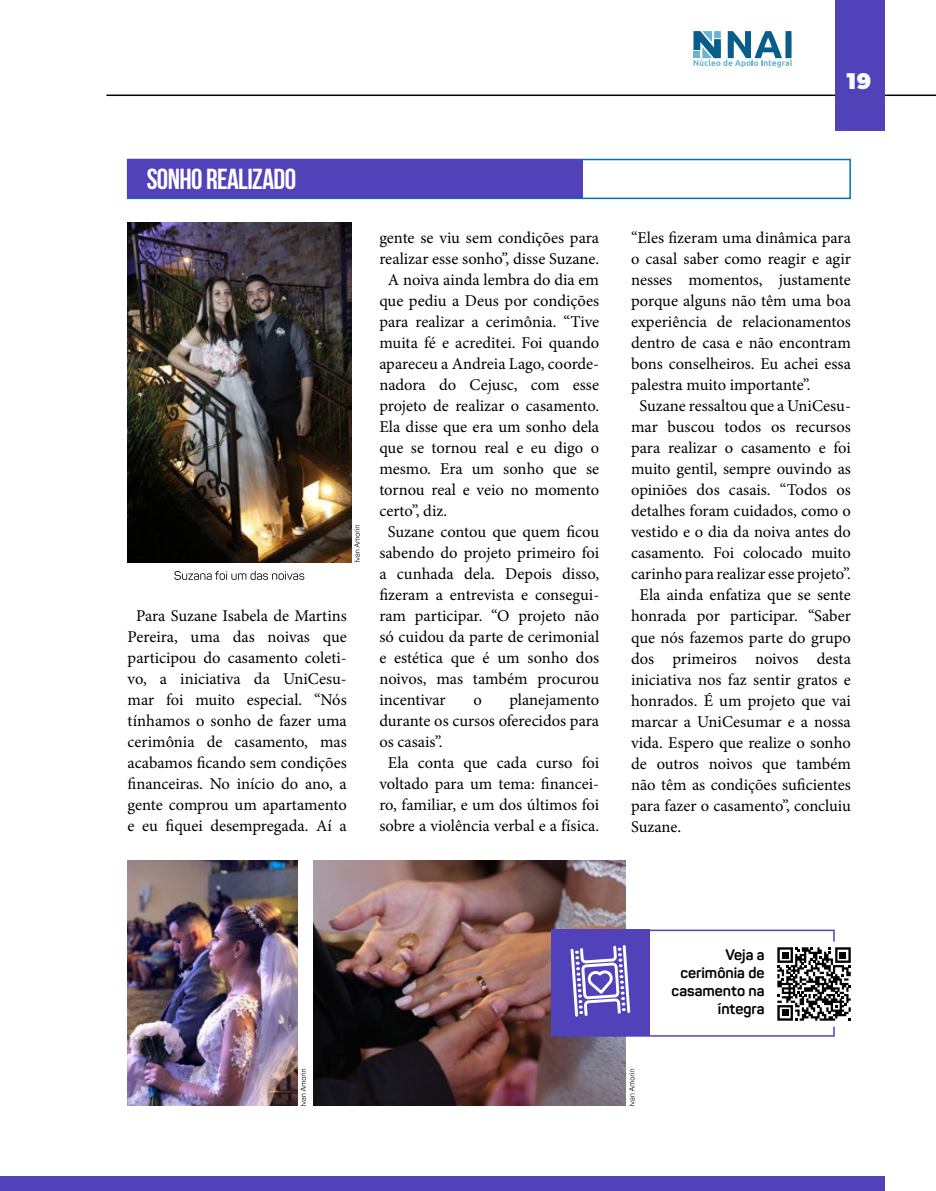
<style>
.page{position:relative;width:936px;height:1191px;background:#fff}
.page>*{position:absolute;margin:0;border:0;box-sizing:border-box;transform-origin:0 0}
.t1{font:700 28.8px "Bebas Neue";letter-spacing:-.02em;color:#fff}
.t2{font:900 22.5px "Montserrat";color:#f7fcfe}
.t3{font:16.5px/21px "Minion Pro";color:#000;text-align:center}
.t4{font:700 15px/18px "Panton";color:#000;text-align:right}
</style>
<div class="page">
<hr style="left:106px;top:95px;width:829px;height:1px;background:#000">
<div style="left:835px;top:0;width:49px;height:130px;background:#5242ba"></div>
<img style="left:128px;top:222px;width:223px;height:340px">
<svg style="left:693px;top:31px;width:99px;height:36px"></svg>
<div style="left:127px;top:159px;width:723px;height:40px;border:2px solid #0073ba"></div>
<div style="left:0;top:1176px;width:884px;height:15px;background:#5242ba"></div>
<div style="left:128px;top:159px;width:455px;height:39px;background:#5242ba"></div>
<img style="left:128px;top:860px;width:170px;height:246px">
<img style="left:314px;top:860px;width:311px;height:246px">
<div style="left:551px;top:929px;width:98px;height:107px;background:#5242ba"></div>
<div style="left:551px;top:929px;width:283px;height:107px;border:2px solid #5242ba"></div>
<div style="left:771px;top:941px;width:85px;height:85px;background:#fff;border-radius:5px"></div>
<svg style="left:777px;top:947px;width:73px;height:73px"></svg>
<div style="left:781px;top:951px;width:7px;height:7px;background:#000"></div>
<div style="left:839px;top:951px;width:7px;height:7px;background:#000"></div>
<div style="left:781px;top:1009px;width:7px;height:7px;background:#000"></div>
<svg style="left:570px;top:945px;width:60px;height:71px"></svg>
<svg style="left:354px;top:525px;width:6px;height:37px"></svg>
<svg style="left:300px;top:1068px;width:6px;height:38px"></svg>
<svg style="left:629px;top:1068px;width:5px;height:38px"></svg>
<svg style="left:174px;top:571px;width:130px;height:9px"></svg>
<h1 class="t1" style="left:147px;top:163px;width:151px">SONHO REALIZADO</h1>
<p class="t3" style="left:128px;top:605px;width:221px">Para Suzane Isabela de Martins<br>Pereira, uma das noivas que participou do casamento coleti&shy;vo, a iniciativa da UniCesu&shy;mar foi muito especial. “Nós tínhamos o sonho de fazer uma cerimônia de casamento, mas acabamos ficando sem condições financeiras. No início do ano, a gente comprou um apartamento e eu fiquei desempregada. Aí a</p>
<h2 class="t2" style="left:846px;top:67px;width:26px">19</h2>
<p class="t3" style="left:379px;top:227px;width:221px">gente se viu sem condições para</p>
<p class="t3" style="left:379px;top:248px;width:221px">realizar esse sonho”, disse Suzane.</p>
<p class="t3" style="left:388px;top:269px;width:213px">A noiva ainda lembra do dia em</p>
<p class="t3" style="left:379px;top:290px;width:221px">que pediu a Deus por condições</p>
<p class="t3" style="left:379px;top:311px;width:221px">para realizar a cerimônia. “Tive</p>
<p class="t3" style="left:379px;top:332px;width:221px">muita fé e acreditei. Foi quando</p>
<p class="t3" style="left:379px;top:353px;width:221px">apareceu a Andreia Lago, coorde-</p>
<p class="t3" style="left:379px;top:374px;width:221px">nadora do Cejusc, com esse</p>
<p class="t3" style="left:379px;top:395px;width:221px">projeto de realizar o casamento.</p>
<p class="t3" style="left:379px;top:416px;width:221px">Ela disse que era um sonho dela</p>
<p class="t3" style="left:379px;top:437px;width:221px">que se tornou real e eu digo o</p>
<p class="t3" style="left:379px;top:458px;width:221px">mesmo. Era um sonho que se</p>
<p class="t3" style="left:379px;top:479px;width:221px">tornou real e veio no momento</p>
<p class="t3" style="left:379px;top:500px;width:69px">certo”, diz.</p>
<p class="t3" style="left:388px;top:521px;width:213px">Suzane contou que quem ficou</p>
<p class="t3" style="left:379px;top:542px;width:221px">sabendo do projeto primeiro foi</p>
<p class="t3" style="left:379px;top:563px;width:221px">a cunhada dela. Depois disso,</p>
<p class="t3" style="left:379px;top:584px;width:221px">fizeram a entrevista e consegui-</p>
<p class="t3" style="left:379px;top:605px;width:221px">ram participar. “O projeto não</p>
<p class="t3" style="left:379px;top:626px;width:221px">só cuidou da parte de cerimonial</p>
<p class="t3" style="left:379px;top:647px;width:221px">e estética que é um sonho dos</p>
<p class="t3" style="left:379px;top:668px;width:221px">noivos, mas também procurou</p>
<p class="t3" style="left:379px;top:689px;width:68px">incentivar</p>
<p class="t3" style="left:473px;top:689px;width:10px">o</p>
<p class="t3" style="left:509px;top:689px;width:91px">planejamento</p>
<p class="t3" style="left:379px;top:710px;width:221px">durante os cursos oferecidos para</p>
<p class="t3" style="left:379px;top:731px;width:65px">os casais”.</p>
<p class="t3" style="left:388px;top:752px;width:213px">Ela conta que cada curso foi</p>
<p class="t3" style="left:379px;top:773px;width:221px">voltado para um tema: financei-</p>
<p class="t3" style="left:379px;top:794px;width:221px">ro, familiar, e um dos últimos foi</p>
<p class="t3" style="left:379px;top:815px;width:221px">sobre a violência verbal e a física.</p>
<p class="t3" style="left:631px;top:227px;width:221px">“Eles fizeram uma dinâmica para</p>
<p class="t3" style="left:631px;top:248px;width:221px">o casal saber como reagir e agir</p>
<p class="t3" style="left:631px;top:270px;width:221px">nesses momentos, justamente</p>
<p class="t3" style="left:631px;top:291px;width:221px">porque alguns não têm uma boa</p>
<p class="t3" style="left:631px;top:312px;width:221px">experiência de relacionamentos</p>
<p class="t3" style="left:631px;top:333px;width:221px">dentro de casa e não encontram</p>
<p class="t3" style="left:631px;top:354px;width:221px">bons conselheiros. Eu achei essa</p>
<p class="t3" style="left:631px;top:375px;width:181px">palestra muito importante”.</p>
<p class="t3" style="left:639px;top:396px;width:213px">Suzane ressaltou que a UniCesu-</p>
<p class="t3" style="left:631px;top:417px;width:221px">mar buscou todos os recursos</p>
<p class="t3" style="left:631px;top:438px;width:221px">para realizar o casamento e foi</p>
<p class="t3" style="left:631px;top:459px;width:221px">muito gentil, sempre ouvindo as</p>
<p class="t3" style="left:631px;top:480px;width:221px">opiniões dos casais. “Todos os</p>
<p class="t3" style="left:631px;top:501px;width:221px">detalhes foram cuidados, como o</p>
<p class="t3" style="left:631px;top:522px;width:221px">vestido e o dia da noiva antes do</p>
<p class="t3" style="left:631px;top:543px;width:221px">casamento. Foi colocado muito</p>
<p class="t3" style="left:631px;top:564px;width:221px">carinho para realizar esse projeto”.</p>
<p class="t3" style="left:639px;top:585px;width:213px">Ela ainda enfatiza que se sente</p>
<p class="t3" style="left:631px;top:606px;width:221px">honrada por participar. “Saber</p>
<p class="t3" style="left:631px;top:627px;width:221px">que nós fazemos parte do grupo</p>
<p class="t3" style="left:631px;top:648px;width:221px">dos primeiros noivos desta</p>
<p class="t3" style="left:631px;top:669px;width:221px">iniciativa nos faz sentir gratos e</p>
<p class="t3" style="left:631px;top:690px;width:221px">honrados. É um projeto que vai</p>
<p class="t3" style="left:631px;top:711px;width:221px">marcar a UniCesumar e a nossa</p>
<p class="t3" style="left:631px;top:732px;width:221px">vida. Espero que realize o sonho</p>
<p class="t3" style="left:631px;top:753px;width:221px">de outros noivos que também</p>
<p class="t3" style="left:631px;top:774px;width:221px">não têm as condições suficientes</p>
<p class="t3" style="left:631px;top:795px;width:221px">para fazer o casamento”, concluiu</p>
<p class="t3" style="left:631px;top:816px;width:52px">Suzane.</p>
<p class="t4" style="left:671px;top:945px;width:94px">Veja a cerimônia de casamento na íntegra</p>
</div>
